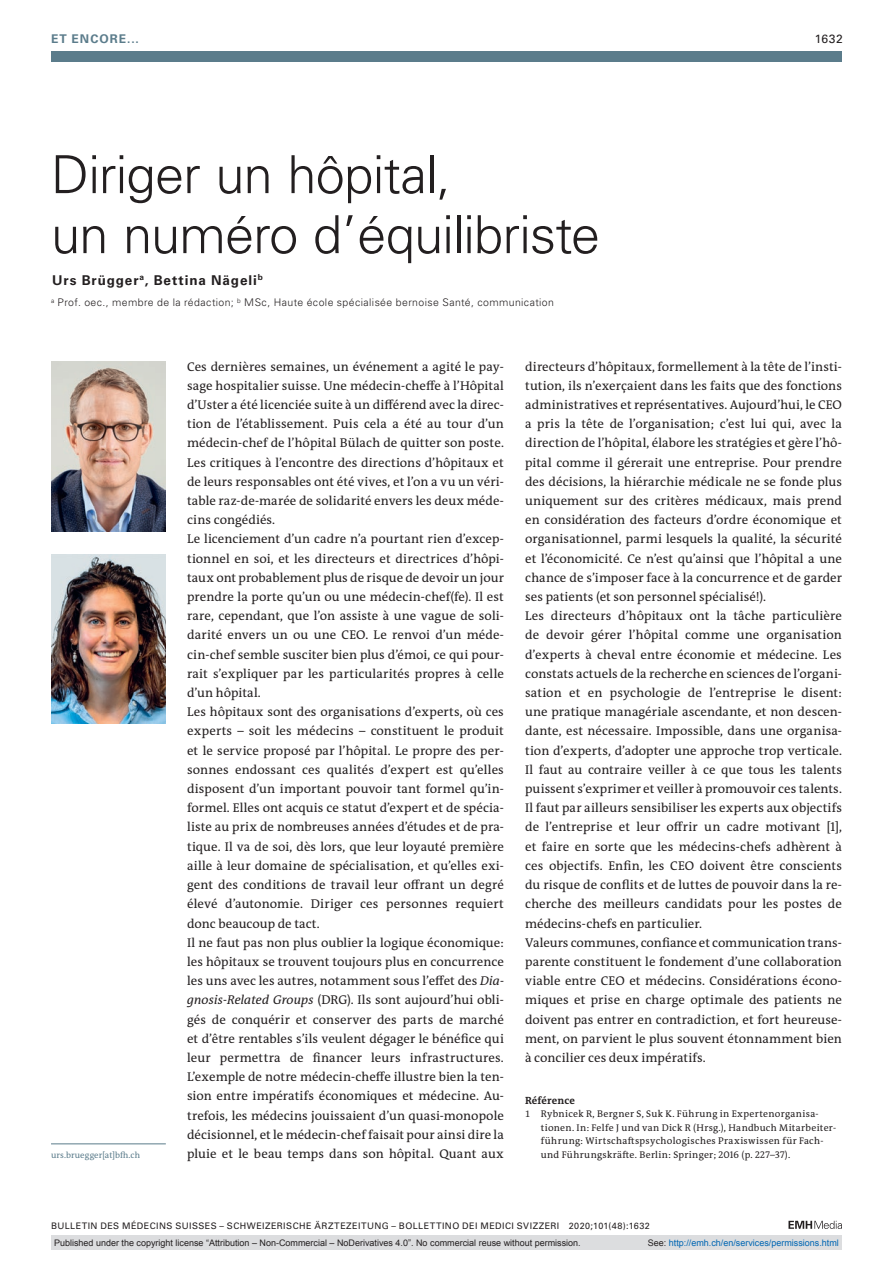
<style>
.page{position:relative;width:893px;height:1263px;background:#fff}
.page>*{position:absolute;margin:0;border:0;box-sizing:border-box;transform-origin:0 0}
.article-title{font:300 52.5px/60px "Univers LT Std";letter-spacing:-.02em;color:#231f20}
.author-notes{font:700 13.5px "Univers LT Std";letter-spacing:.065em;color:#231f20}
.section-pn{font:12.75px/19.2px "The Antiqua B W5 Plain";letter-spacing:.005em;color:#231f20;text-align:justify}
.ressort{font:700 12px "Univers LT Std";letter-spacing:.085em;color:#5b7c8b}
.ressort-2{font:12px "Univers LT Std";color:#231f20}
.aff{font:300 10.5px "Univers LT Std";letter-spacing:.04em;color:#231f20}
.ref-list-title{font:700 10.5px "The Antiqua B W7";letter-spacing:.015em;color:#231f20}
.ref-list{font:9.75px/13.5px "The Antiqua B W5 Plain";letter-spacing:.03em;color:#231f20}
.t1{font:9px "Arial";color:#231f20}
.fusszeile{font:9px "Univers LT Std";letter-spacing:.05em;color:#231f20}
.t2{font:9px "Arial";color:#0066b3}
.author-address{font:8.7px "The Antiqua B W5 Plain";letter-spacing:.01em;color:#5b7c8b}
.s1{font-size:9.3px}
.s2{font-style:italic}
.s3{color:#231f20}
</style>
<div class="page">
<svg style="left:788px;top:1221px;width:54px;height:8px"></svg>
<hr style="left:51px;top:1143px;width:115px;height:1px;background:#5b7c8b">
<img style="left:51px;top:362px;width:115px;height:169px">
<img style="left:51px;top:554px;width:115px;height:170px">
<div style="left:51px;top:51px;width:791px;height:11px;background:#5b7c8b"></div>
<div style="left:51px;top:1235px;width:791px;height:15px;background:#dcdddf"></div>
<p class="ressort" style="left:51px;top:31px;width:89px">ET ENCORE...</p>
<p class="ressort-2" style="left:815px;top:31px;width:29px">1632</p>
<p class="article-title" style="left:51px;top:145px;width:550px">Diriger un hôpital,<br>un numéro d’équilibriste</p>
<p class="author-notes" style="left:52px;top:272px;width:212px">Urs Brügger<sup>a</sup>, Bettina Nägeli<sup>b</sup></p>
<p class="aff" style="left:51px;top:296px;width:505px"><sup>a</sup> Prof. oec., membre de la rédaction; <sup>b</sup> MSc, Haute école spécialisée bernoise Santé, communication</p>
<p class="section-pn" style="left:525px;top:357px;width:318px">directeurs d’hôpitaux, formellement à la tête de l’insti&shy;tution, ils n’exerçaient dans les faits que des fonctions administratives et représentatives. Aujourd’hui, le CEO a pris la tête de l’organisation; c’est lui qui, avec la direction de l’hôpital, élabore les stratégies et gère l’hô&shy;pital comme il gérerait une entreprise. Pour prendre des décisions, la hiérarchie médicale ne se fonde plus uniquement sur des critères médicaux, mais prend en considération des facteurs d’ordre économique et organisationnel, parmi lesquels la qualité, la sécurité et l’économicité. Ce n’est qu’ainsi que l’hôpital a une chance de s’imposer face à la concurrence et de garder ses patients (et son personnel spécialisé!).</p>
<p class="section-pn" style="left:525px;top:606px;width:318px">Les directeurs d’hôpitaux ont la tâche particulière de devoir gérer l’hôpital comme une organisation d’experts à cheval entre économie et médecine. Les constats actuels de la recherche en sciences de l’organi&shy;sation et en psychologie de l’entreprise le disent: une pratique managériale ascendante, et non descen&shy;dante, est nécessaire. Impossible, dans une organisa&shy;tion d’experts, d’adopter une approche trop verticale.<br>Il faut au contraire veiller à ce que tous les talents puissent s’exprimer et veiller à promouvoir ces talents.<br>Il faut par ailleurs sensibiliser les experts aux objectifs de l’entreprise et leur offrir un cadre motivant [1], et faire en sorte que les médecins-chefs adhèrent à ces objectifs. Enfin, les CEO doivent être conscients du risque de conflits et de luttes de pouvoir dans la re&shy;cherche des meilleurs candidats pour les postes de médecins-chefs en particulier.</p>
<p class="section-pn" style="left:525px;top:933px;width:318px">Valeurs communes, confiance et communication trans&shy;parente constituent le fondement d’une collaboration viable entre CEO et médecins. Considérations écono&shy;miques et prise en charge optimale des patients ne doivent pas entrer en contradiction, et fort heureuse&shy;ment, on parvient le plus souvent étonnamment bien à concilier ces deux impératifs.</p>
<p class="ref-list-title" style="left:525px;top:1093px;width:51px">Référence</p>
<p class="ref-list" style="left:541px;top:1107px;width:296px;text-indent:-16px"><span class="s1">1</span> Rybnicek R, Bergner S, Suk K. Führung in Expertenorganisa&shy;tionen. In: Felfe J und van Dick R (Hrsg.), Handbuch Mitarbeiter&shy;führung: Wirtschaftspsychologisches Praxiswissen für Fach-</p>
<p class="section-pn" style="left:187px;top:357px;width:318px">Ces dernières semaines, un événement a agité le pay&shy;sage hospitalier suisse. Une médecin-cheffe à l’Hôpital d’Uster a été licenciée suite à un différend avec la direc&shy;tion de l’établissement. Puis cela a été au tour d’un médecin-chef de l’hôpital Bülach de quitter son poste.<br>Les critiques à l’encontre des directions d’hôpitaux et de leurs responsables ont été vives, et l’on a vu un véri&shy;table raz-de-marée de solidarité envers les deux méde&shy;cins congédiés.</p>
<p class="section-pn" style="left:187px;top:530px;width:318px">Le licenciement d’un cadre n’a pourtant rien d’excep&shy;tionnel en soi, et les directeurs et directrices d’hôpi&shy;taux ont probablement plus de risque de devoir un jour prendre la porte qu’un ou une médecin-chef(fe). Il est rare, cependant, que l’on assiste à une vague de soli&shy;darité envers un ou une CEO. Le renvoi d’un méde&shy;cin-chef semble susciter bien plus d’émoi, ce qui pour&shy;rait s’expliquer par les particularités propres à celle d’un hôpital.</p>
<p class="section-pn" style="left:187px;top:702px;width:318px">Les hôpitaux sont des organisations d’experts, où ces experts – soit les médecins – constituent le produit et le service proposé par l’hôpital. Le propre des per&shy;sonnes endossant ces qualités d’expert est qu’elles disposent d’un important pouvoir tant formel qu’in&shy;formel. Elles ont acquis ce statut d’expert et de spécia&shy;liste au prix de nombreuses années d’études et de pra&shy;tique. Il va de soi, dès lors, que leur loyauté première aille à leur domaine de spécialisation, et qu’elles exi&shy;gent des conditions de travail leur offrant un degré élevé d’autonomie. Diriger ces personnes requiert donc beaucoup de tact.</p>
<p class="section-pn" style="left:187px;top:933px;width:318px">Il ne faut pas non plus oublier la logique économique: les hôpitaux se trouvent toujours plus en concurrence les uns avec les autres, notamment sous l’effet des <span class="s2">Dia&shy;gnosis-Related Groups</span> (DRG). Ils sont aujourd’hui obli&shy;gés de conquérir et conserver des parts de marché et d’être rentables s’ils veulent dégager le bénéfice qui leur permettra de financer leurs infrastructures.<br>L’exemple de notre médecin-cheffe illustre bien la ten&shy;sion entre impératifs économiques et médecine. Au&shy;trefois, les médecins jouissaient d’un quasi-monopole décisionnel, et le médecin-chef faisait pour ainsi dire la pluie et le beau temps dans son hôpital. Quant aux</p>
<p class="author-address" style="left:51px;top:1149px;width:91px">urs.bruegger[at]bfh.ch</p>
<p class="ref-list" style="left:541px;top:1148px;width:251px">und Führungskräfte. Berlin: Springer; 2016 (p. 227–37).</p>
<p class="fusszeile" style="left:51px;top:1220px;width:600px">BULLETIN DES MÉDECINS SUISSES – SCHWEIZERISCHE ÄRZTEZEITUNG – BOLLETTINO DEI MEDICI SVIZZERI 2020;101(48):1632</p>
<p class="t1" style="left:54px;top:1237px;width:528px">Published under the copyright license “Attribution – Non-Commercial – NoDerivatives 4.0”. No commercial reuse without permission.</p>
<p class="t2" style="left:648px;top:1237px;width:193px"><span class="s3">See:</span> http://emh.ch/en/services/permissions.html</p>
</div>
